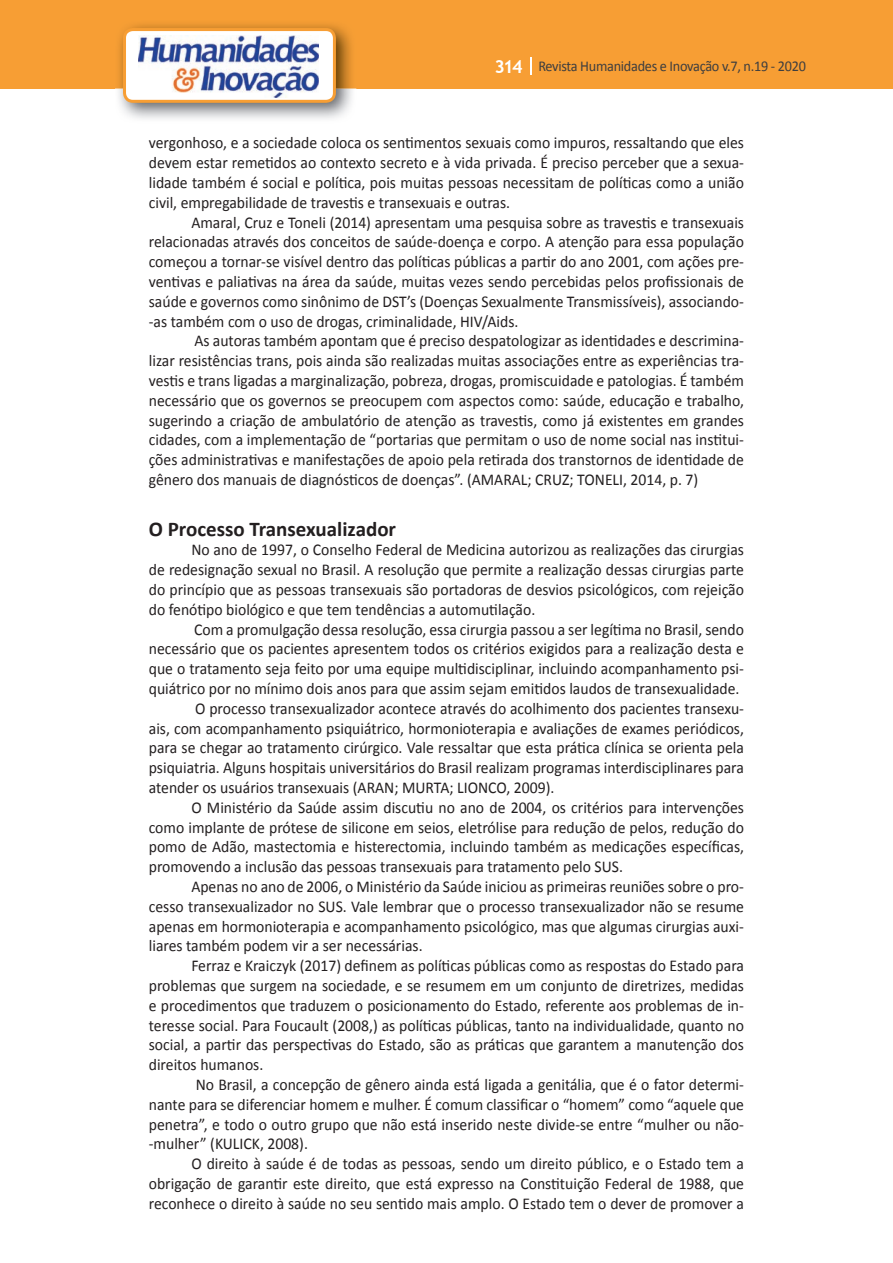
<style>
.page{position:relative;width:893px;height:1263px;background:#fff}
.page>*{position:absolute;margin:0;border:0;box-sizing:border-box;transform-origin:0 0}
.t1{font:700 21px "Calibri";color:#231f20}
.t2{font:16.5px/19.8px "Calibri";color:#231f20;text-align:justify;scale:.95 1}
.t3{font:15px "Calibri";letter-spacing:-.02em;color:#3e3e3f;scale:.95 1}
.s1{font-family:"Trebuchet MS";font-weight:700;font-size:18px;color:#fff}
</style>
<div class="page">
<div style="left:0;top:0;width:893px;height:88px;background:#f79e34"></div>
<svg style="left:530px;top:57px;width:2px;height:18px"></svg>
<img style="left:115px;top:24px;width:241px;height:95px">
<svg style="left:123px;top:28px;width:213px;height:75px"></svg>
<p class="t3" style="left:495px;top:57px;width:329px"><span class="s1">314</span> Revista Humanidades e Inovação v.7, n.19 - 2020</p>
<p class="t2" style="left:149px;top:133px;width:628px">vergonhoso, e a sociedade coloca os sentimentos sexuais como impuros, ressaltando que eles devem estar remetidos ao contexto secreto e à vida privada. É preciso perceber que a sexua&shy;lidade também é social e política, pois muitas pessoas necessitam de políticas como a união civil, empregabilidade de travestis e transexuais e outras.</p>
<p class="t2" style="left:149px;top:212px;width:628px;text-indent:43px">Amaral, Cruz e Toneli (2014) apresentam uma pesquisa sobre as travestis e transexuais relacionadas através dos conceitos de saúde-doença e corpo. A atenção para essa população começou a tornar-se visível dentro das políticas públicas a partir do ano 2001, com ações pre&shy;ventivas e paliativas na área da saúde, muitas vezes sendo percebidas pelos profissionais de saúde e governos como sinônimo de DST’s (Doenças Sexualmente Transmissíveis), associando--as também com o uso de drogas, criminalidade, HIV/Aids.</p>
<p class="t2" style="left:149px;top:331px;width:628px;text-indent:46px">As autoras também apontam que é preciso despatologizar as identidades e descrimina&shy;lizar resistências trans, pois ainda são realizadas muitas associações entre as experiências tra&shy;vestis e trans ligadas a marginalização, pobreza, drogas, promiscuidade e patologias. É também necessário que os governos se preocupem com aspectos como: saúde, educação e trabalho, sugerindo a criação de ambulatório de atenção as travestis, como já existentes em grandes cidades, com a implementação de “portarias que permitam o uso de nome social nas institui&shy;ções administrativas e manifestações de apoio pela retirada dos transtornos de identidade de gênero dos manuais de diagnósticos de doenças”. (AMARAL; CRUZ; TONELI, 2014, p. 7)</p>
<p class="t1" style="left:149px;top:515px;width:249px">O Processo Transexualizador</p>
<p class="t2" style="left:149px;top:540px;width:628px;text-indent:43px">No ano de 1997, o Conselho Federal de Medicina autorizou as realizações das cirurgias de redesignação sexual no Brasil. A resolução que permite a realização dessas cirurgias parte do princípio que as pessoas transexuais são portadoras de desvios psicológicos, com rejeição do fenótipo biológico e que tem tendências a automutilação.</p>
<p class="t2" style="left:194px;top:619px;width:580px">Com a promulgação dessa resolução, essa cirurgia passou a ser legítima no Brasil, sendo</p>
<p class="t2" style="left:149px;top:639px;width:628px">necessário que os pacientes apresentem todos os critérios exigidos para a realização desta e</p>
<p class="t2" style="left:149px;top:659px;width:628px">que o tratamento seja feito por uma equipe multidisciplinar, incluindo acompanhamento psi-</p>
<p class="t2" style="left:149px;top:679px;width:623px">quiátrico por no mínimo dois anos para que assim sejam emitidos laudos de transexualidade.</p>
<p class="t2" style="left:195px;top:698px;width:579px">O processo transexualizador acontece através do acolhimento dos pacientes transexu-</p>
<p class="t2" style="left:149px;top:718px;width:628px">ais, com acompanhamento psiquiátrico, hormonioterapia e avaliações de exames periódicos,</p>
<p class="t2" style="left:149px;top:738px;width:628px">para se chegar ao tratamento cirúrgico. Vale ressaltar que esta prática clínica se orienta pela</p>
<p class="t2" style="left:149px;top:758px;width:628px">psiquiatria. Alguns hospitais universitários do Brasil realizam programas interdisciplinares para</p>
<p class="t2" style="left:149px;top:778px;width:428px">atender os usuários transexuais (ARAN; MURTA; LIONCO, 2009).</p>
<p class="t2" style="left:191px;top:797px;width:583px">O Ministério da Saúde assim discutiu no ano de 2004, os critérios para intervenções</p>
<p class="t2" style="left:149px;top:817px;width:628px">como implante de prótese de silicone em seios, eletrólise para redução de pelos, redução do</p>
<p class="t2" style="left:149px;top:837px;width:628px">pomo de Adão, mastectomia e histerectomia, incluindo também as medicações específicas,</p>
<p class="t2" style="left:149px;top:857px;width:501px">promovendo a inclusão das pessoas transexuais para tratamento pelo SUS.</p>
<p class="t2" style="left:191px;top:877px;width:583px">Apenas no ano de 2006, o Ministério da Saúde iniciou as primeiras reuniões sobre o pro-</p>
<p class="t2" style="left:149px;top:896px;width:628px">cesso transexualizador no SUS. Vale lembrar que o processo transexualizador não se resume</p>
<p class="t2" style="left:149px;top:916px;width:628px">apenas em hormonioterapia e acompanhamento psicológico, mas que algumas cirurgias auxi-</p>
<p class="t2" style="left:149px;top:936px;width:290px">liares também podem vir a ser necessárias.</p>
<p class="t2" style="left:191px;top:956px;width:583px">Ferraz e Kraiczyk (2017) definem as políticas públicas como as respostas do Estado para</p>
<p class="t2" style="left:149px;top:976px;width:628px">problemas que surgem na sociedade, e se resumem em um conjunto de diretrizes, medidas</p>
<p class="t2" style="left:149px;top:995px;width:628px">e procedimentos que traduzem o posicionamento do Estado, referente aos problemas de in-</p>
<p class="t2" style="left:149px;top:1015px;width:628px">teresse social. Para Foucault (2008,) as políticas públicas, tanto na individualidade, quanto no</p>
<p class="t2" style="left:149px;top:1035px;width:628px">social, a partir das perspectivas do Estado, são as práticas que garantem a manutenção dos</p>
<p class="t2" style="left:149px;top:1055px;width:122px">direitos humanos.</p>
<p class="t2" style="left:196px;top:1075px;width:579px">No Brasil, a concepção de gênero ainda está ligada a genitália, que é o fator determi-</p>
<p class="t2" style="left:149px;top:1094px;width:628px">nante para se diferenciar homem e mulher. É comum classificar o “homem” como “aquele que</p>
<p class="t2" style="left:149px;top:1114px;width:628px">penetra”, e todo o outro grupo que não está inserido neste divide-se entre “mulher ou não-</p>
<p class="t2" style="left:149px;top:1134px;width:169px">-mulher” (KULICK, 2008).</p>
<p class="t2" style="left:191px;top:1154px;width:583px">O direito à saúde é de todas as pessoas, sendo um direito público, e o Estado tem a</p>
<p class="t2" style="left:149px;top:1174px;width:628px">obrigação de garantir este direito, que está expresso na Constituição Federal de 1988, que</p>
<p class="t2" style="left:149px;top:1193px;width:628px">reconhece o direito à saúde no seu sentido mais amplo. O Estado tem o dever de promover a</p>
</div>
